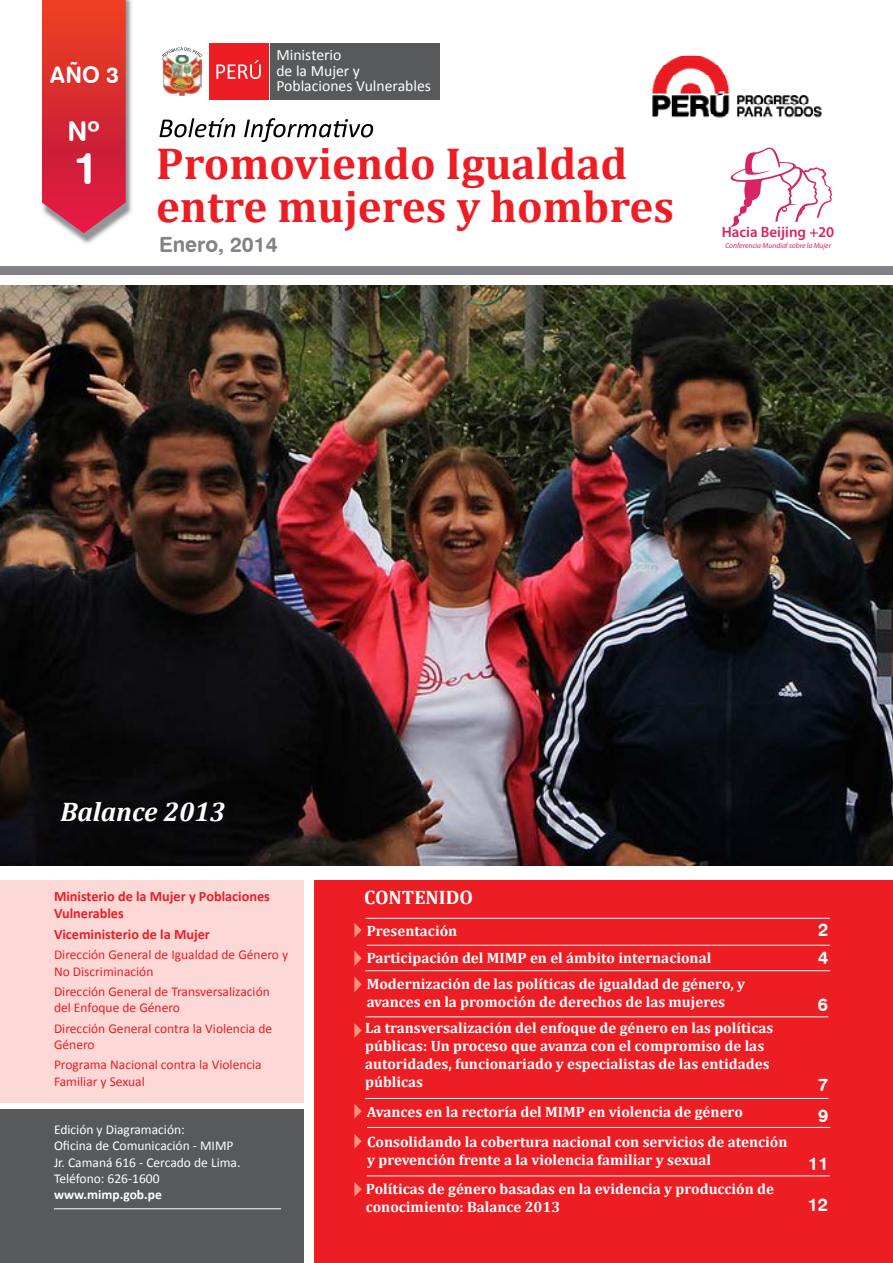
<style>
.page{position:relative;width:893px;height:1263px;background:#fff}
.page>*{position:absolute;margin:0;border:0;box-sizing:border-box;transform-origin:0 0}
.t1{font:700 45px/43.5px "Cambria";color:#ed1d24}
.t2{font:45px "Swiss 721 BT Bold Rounded";color:#fff}
.t3{font:italic 700 27px "Cambria";color:#fff}
.t4{font:27px "Swiss 721 BT Bold Rounded";color:#fff}
.t5{font:22.5px "Swiss 721 BT Bold Rounded";color:#fff}
.t6{font:21px "Swiss 721 BT Bold Rounded";color:#808285}
.t7{font:700 19.5px "Cambria";color:#fff}
.t8{font:18px/31.2px "Swiss 721 BT Bold Rounded";color:#fff}
.t9{font:15.75px/15.5px "Calibri";color:#fff}
.t10{font:700 15px/18px "Cambria";color:#fff}
.t11{font:600 15px "Myriad Pro";color:#d62465}
.t12{font:700 14.25px/21.3px "Calibri";color:#ed1d24}
.t13{font:13.5px/16.2px "Calibri";color:#ed1d24}
.t14{font:13.5px/16.2px "Calibri";color:#fff}
.t15{font:700 13.5px "Calibri";color:#fff}
.t16{font:italic 7.5px "Myriad Pro";color:#d62465}
</style>
<div class="page">
<div style="left:0;top:880px;width:304px;height:222px;background:#fcd8d6"></div>
<div style="left:0;top:1109px;width:304px;height:154px;background:#58595b"></div>
<img style="left:0;top:0;width:182px;height:286px">
<svg style="left:42px;top:0;width:84px;height:233px;background:#da343c"></svg>
<div style="left:0;top:266px;width:893px;height:8px;background:#808285"></div>
<div style="left:315px;top:880px;width:578px;height:383px;background:#ed1d24"></div>
<svg style="left:159px;top:118px;width:214px;height:24px"></svg>
<div style="left:155px;top:43px;width:113px;height:57px;background:#fff"></div>
<img style="left:163px;top:57px;width:39px;height:38px">
<svg style="left:162px;top:47px;width:40px;height:10px"></svg>
<div style="left:209px;top:43px;width:59px;height:57px;background:#ed1d24"></div>
<svg style="left:216px;top:60px;width:45px;height:19px"></svg>
<div style="left:270px;top:43px;width:169px;height:57px;background:#58595b"></div>
<svg style="left:354px;top:1023px;width:8px;height:15px"></svg>
<svg style="left:354px;top:976px;width:8px;height:16px"></svg>
<svg style="left:354px;top:950px;width:8px;height:16px"></svg>
<svg style="left:354px;top:923px;width:8px;height:14px"></svg>
<svg style="left:730px;top:147px;width:102px;height:80px"></svg>
<svg style="left:354px;top:1104px;width:8px;height:14px"></svg>
<svg style="left:354px;top:1134px;width:8px;height:14px"></svg>
<svg style="left:354px;top:1182px;width:8px;height:14px"></svg>
<hr style="left:365px;top:1016px;width:463px;height:1px;background:#fff">
<hr style="left:365px;top:970px;width:465px;height:1px;background:#fff">
<hr style="left:367px;top:945px;width:463px;height:1px;background:#fff">
<hr style="left:366px;top:918px;width:464px;height:1px;background:#fff">
<hr style="left:365px;top:1098px;width:463px;height:1px;background:#fff">
<hr style="left:367px;top:1127px;width:463px;height:1px;background:#fff">
<hr style="left:367px;top:1175px;width:463px;height:1px;background:#fff">
<hr style="left:54px;top:1208px;width:227px;height:1px;background:#fff">
<img style="left:652px;top:55px;width:170px;height:63px">
<img style="left:0;top:286px;width:893px;height:579px">
<h3 class="t5" style="left:50px;top:61px;width:71px">AÑO 3</h3>
<h2 class="t4" style="left:68px;top:114px;width:34px">Nº</h2>
<h1 class="t2" style="left:73px;top:140px;width:27px">1</h1>
<p class="t9" style="left:276px;top:47px;width:156px">Ministerio<br>de la Mujer y<br>Poblaciones Vulnerables</p>
<h1 class="t1" style="left:156px;top:140px;width:519px">Promoviendo Igualdad entre mujeres y hombres</h1>
<p class="t11" style="left:722px;top:222px;width:114px">Hacia Beijing +20</p>
<h3 class="t6" style="left:159px;top:232px;width:120px">Enero, 2014</h3>
<p class="t16" style="left:725px;top:241px;width:107px">Conferencia Mundial sobre la Mujer</p>
<h2 class="t3" style="left:61px;top:795px;width:166px">Balance 2013</h2>
<p class="t12" style="left:54px;top:884px;width:217px">Ministerio de la Mujer y Poblaciones</p>
<h3 class="t7" style="left:364px;top:886px;width:110px">CONTENIDO</h3>
<p class="t12" style="left:54px;top:901px;width:157px">Vulnerables<br>Viceministerio de la Mujer</p>
<p class="t13" style="left:54px;top:946px;width:236px">Dirección General de Igualdad de Género y<br>No Discriminación</p>
<p class="t13" style="left:54px;top:983px;width:217px">Dirección General de Transversalización del Enfoque de Género</p>
<p class="t13" style="left:54px;top:1019px;width:220px">Dirección General contra la Violencia de<br>Género</p>
<p class="t13" style="left:54px;top:1056px;width:209px">Programa Nacional contra la Violencia<br>Familiar y Sexual</p>
<p class="t10" style="left:367px;top:921px;width:92px">Presentación</p>
<p class="t8" style="left:818px;top:913px;width:12px">2</p>
<p class="t8" style="left:818px;top:942px;width:12px">4</p>
<p class="t10" style="left:367px;top:944px;width:380px;line-height:25.7px">Participación del MIMP en el ámbito internacional<br>Modernización de las políticas de igualdad de género, y</p>
<p class="t10" style="left:365px;top:987px;width:410px;line-height:26.8px">avances en la promoción de derechos de las mujeres<br>La transversalización del enfoque de género en las políticas</p>
<p class="t10" style="left:365px;top:1037px;width:406px">públicas: Un proceso que avanza con el compromiso de las autoridades, funcionariado y especialistas de las entidades públicas</p>
<p class="t10" style="left:367px;top:1096px;width:422px;line-height:29.8px">Avances en la rectoría del MIMP en violencia de género<br>Consolidando la cobertura nacional con servicios de atención</p>
<p class="t10" style="left:366px;top:1145px;width:410px;line-height:29px">y prevención frente a la violencia familiar y sexual<br>Políticas de género basadas en la evidencia y producción de</p>
<p class="t10" style="left:366px;top:1197px;width:196px">conocimiento: Balance 2013</p>
<p class="t8" style="left:818px;top:989px;width:12px">6</p>
<p class="t8" style="left:818px;top:1069px;width:12px">7<br>9</p>
<p class="t8" style="left:808px;top:1148px;width:22px">11</p>
<p class="t8" style="left:808px;top:1188px;width:22px">12</p>
<p class="t14" style="left:54px;top:1121px;width:188px">Edición y Diagramación:<br>Oficina de Comunicación - MIMP<br>Jr. Camaná 616 - Cercado de Lima.<br>Teléfono: 626-1600</p>
<p class="t15" style="left:54px;top:1186px;width:109px">www.mimp.gob.pe</p>
</div>
